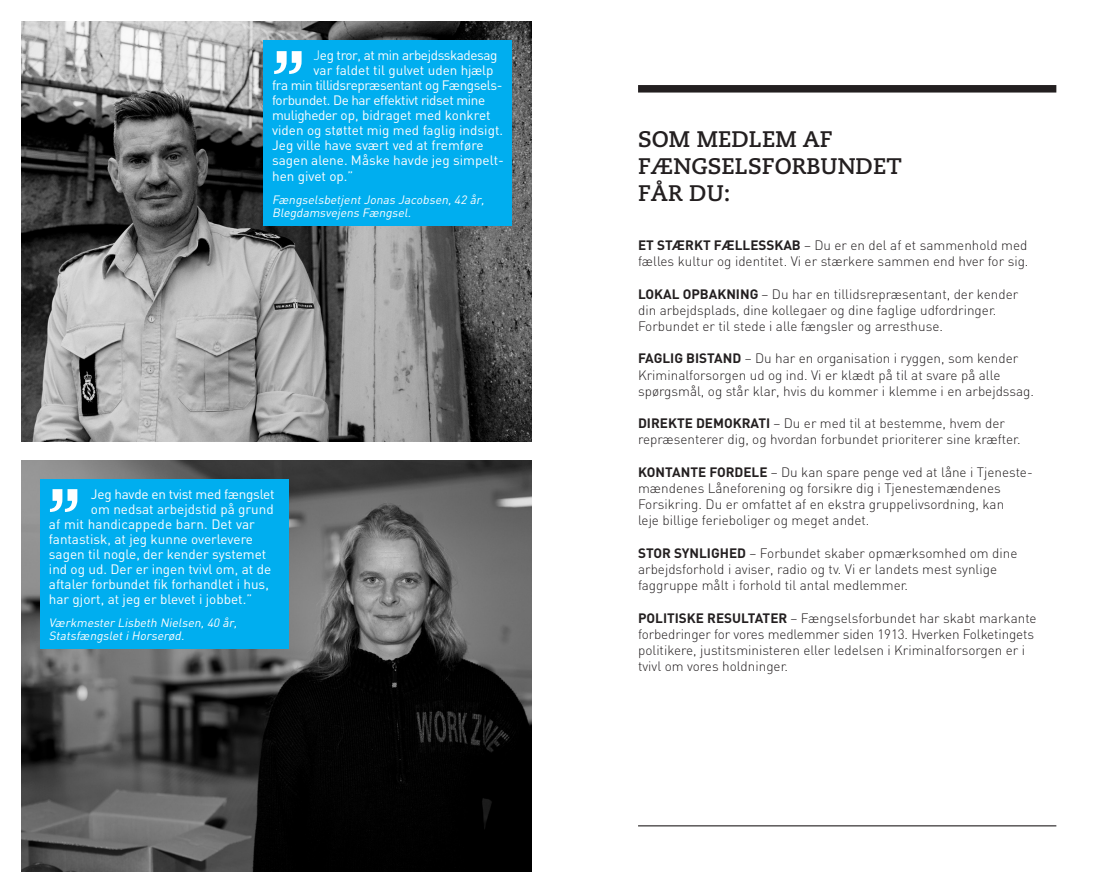
<style>
.page{position:relative;width:1106px;height:893px;background:#fff}
.page>*{position:absolute;margin:0;border:0;box-sizing:border-box;transform-origin:0 0}
.Brødtekst{font:99.75px "Knockout HTF31 Junior Middlewt";color:#fff}
.t1{font:700 22.5px "Caecilia";color:#231f20}
.t2{font:300 13.5px/16.2px "DIN";color:#231f20}
.t3{font:13.5px/15px "DIN";color:#fff}
.t4{font:13.5px "DIN";letter-spacing:-.03em;color:#fff}
.t5{font:13.5px "DIN";letter-spacing:-.02em;color:#fff}
.t6{font:italic 12px/13.5px "DIN";color:#fff}
.s1{font-weight:300}
.s2{font-weight:700}
</style>
<div class="page">
<div style="left:638px;top:85px;width:418px;height:8px;background:#231f20"></div>
<hr style="left:638px;top:825px;width:418px;height:1px;background:#231f20">
<img style="left:21px;top:21px;width:510px;height:420px">
<div style="left:263px;top:40px;width:249px;height:186px;background:#00aeef"></div>
<img style="left:21px;top:461px;width:510px;height:411px">
<div style="left:40px;top:480px;width:249px;height:169px;background:#00aeef"></div>
<p class="t4" style="left:314px;top:47px;width:185px"><span class="s1">J</span>eg tror, at min arbejdsskadesag</p>
<p class="t3" style="left:314px;top:62px;width:181px">var faldet til gulvet uden hjælp</p>
<p class="t4" style="left:272px;top:77px;width:232px">fra min tillidsrepræsentant og Fængsels-</p>
<p class="t3" style="left:272px;top:92px;width:233px">forbundet. De har effektivt ridset mine muligheder op, bidraget med konkret viden og støttet mig med faglig indsigt.<br>Jeg ville have svært ved at fremføre sagen alene. Måske havde jeg simpelt-</p>
<p class="t3" style="left:272px;top:169px;width:83px">hen givet op.”</p>
<p class="t6" style="left:272px;top:193px;width:216px">FængselsbetjentJonas Jacobsen,42 år,<br>Blegdamsvejens Fængsel.</p>
<p class="Brødtekst" style="left:271px;top:31px;width:37px">”</p>
<p class="Brødtekst" style="left:47px;top:469px;width:37px">”</p>
<p class="t5" style="left:91px;top:486px;width:185px">Jeg havde en tvist med fængslet</p>
<p class="t3" style="left:49px;top:502px;width:226px;text-indent:42px">om nedsat arbejdstid på grund af mit handicappede barn. Det var fantastisk, at jeg kunne overlevere sagen til nogle, der kender systemet ind og ud. Der er ingen tvivl om, at de aftaler forbundet fik forhandlet i hus, har gjort, at jeg er blevet i jobbet.”</p>
<p class="t6" style="left:49px;top:616px;width:192px">Værkmester Lisbeth Nielsen,40 år,</p>
<p class="t6" style="left:49px;top:629px;width:139px">StatsfængsletiHorserød.</p>
<p class="t1" style="left:638px;top:126px;width:196px">SOM MEDLEM AF</p>
<p class="t1" style="left:638px;top:153px;width:265px">FÆNGSELSFORBUNDET</p>
<p class="t1" style="left:638px;top:180px;width:94px">FÅR DU:</p>
<p class="t2" style="left:638px;top:237px;width:392px"><span class="s2">ET STÆRKT FÆLLESSKAB</span> – Du er en del af et sammenhold med fælles kultur og identitet. Vi er stærkere sammen end hver for sig.</p>
<p class="t2" style="left:638px;top:285px;width:382px"><span class="s2">LOKAL OPBAKNING</span> – Du har en tillidsrepræsentant, der kender din arbejdsplads, dine kollegaer og dine faglige udfordringer.</p>
<p class="t2" style="left:638px;top:318px;width:306px">Forbundet er til stede i alle fængsler og arresthuse.</p>
<p class="t2" style="left:638px;top:350px;width:397px"><span class="s2">FAGLIG BISTAND</span> – Du har en organisation i ryggen, som kender<br>Kriminalforsorgen ud og ind. Vi er klædt på til at svare på alle spørgsmål, og står klar, hvis du kommer i klemme i en arbejdssag.</p>
<p class="t2" style="left:638px;top:415px;width:384px"><span class="s2">DIREKTE DEMOKRATI</span> – Du er med til at bestemme, hvem der repræsenterer dig, og hvordan forbundet prioriterer sine kræfter.</p>
<p class="t2" style="left:638px;top:464px;width:396px"><span class="s2">KONTANTE FORDELE</span> – Du kan spare penge ved at låne i Tjeneste&shy;mændenes Låneforening og forsikre dig i Tjenestemændenes</p>
<p class="t2" style="left:638px;top:496px;width:368px">Forsikring. Du er omfattet af en ekstra gruppelivsordning, kan</p>
<p class="t2" style="left:638px;top:512px;width:233px">leje billige ferieboliger og meget andet.</p>
<p class="t2" style="left:638px;top:545px;width:381px"><span class="s2">STOR SYNLIGHED</span> – Forbundet skaber opmærksomhed om dine</p>
<p class="t2" style="left:638px;top:561px;width:360px">arbejdsforhold i aviser, radio og tv. Vi er landets mest synlige</p>
<p class="t2" style="left:638px;top:577px;width:272px">faggruppe målt i forhold til antal medlemmer.</p>
<p class="t2" style="left:638px;top:609px;width:400px"><span class="s2">POLITISKE RESULTATER</span> – Fængselsforbundet har skabt markante forbedringer for vores medlemmer siden 1913. Hverken Folketingets politikere, justitsministeren eller ledelsen i Kriminalforsorgen er i tvivl om vores holdninger.</p>
</div>
